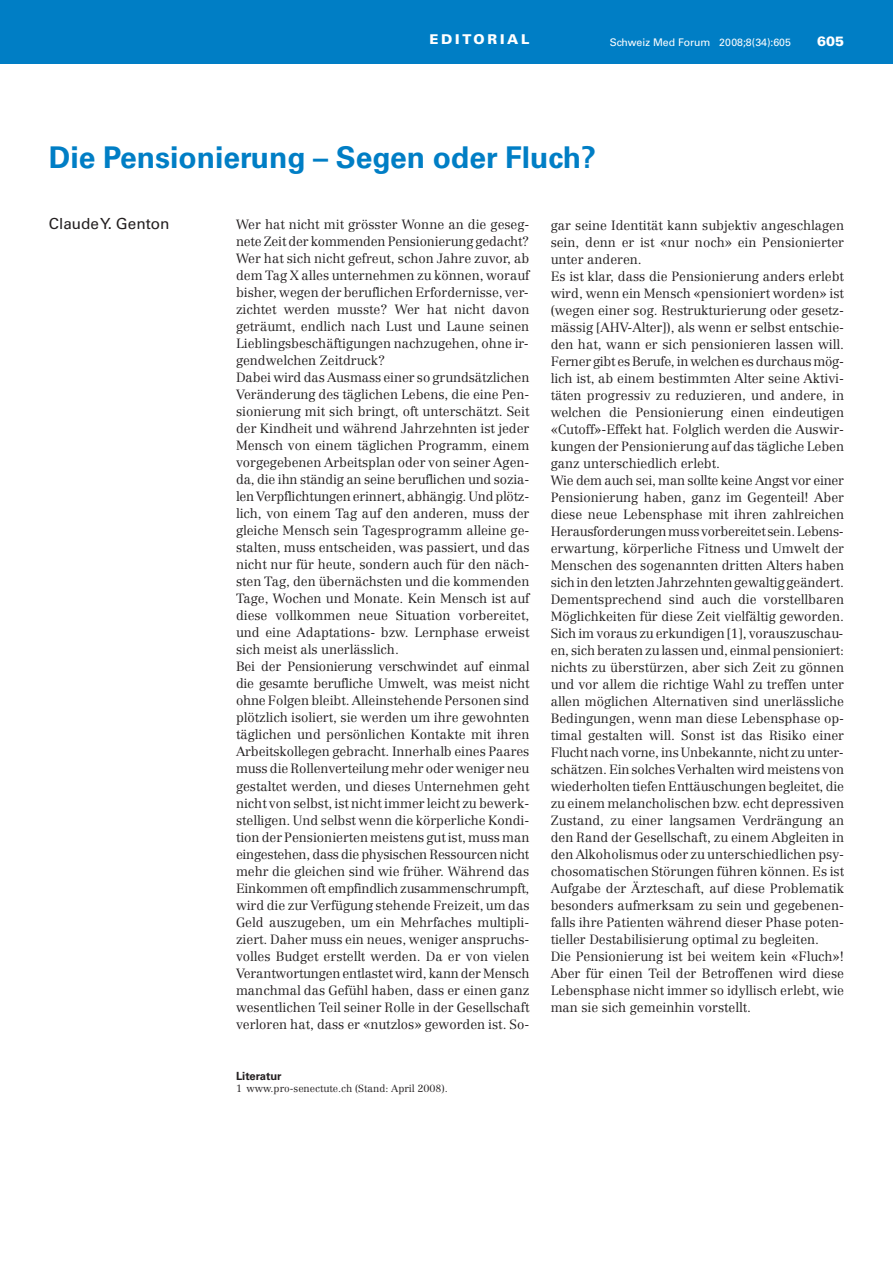
<style>
.page{position:relative;width:893px;height:1263px;background:#fff}
.page>*{position:absolute;margin:0;border:0;box-sizing:border-box;transform-origin:0 0}
.t1{font:700 30px "Univers LT Std";color:#007ec5}
.t2{font:15.3px "Univers LT Std";color:#231f20}
.t3{font:900 13.5px "Univers LT Std";letter-spacing:.2em;color:#fff}
.t4{font:300 13.2px/17px "Centennial";color:#231f20}
.t5{font:700 11.25px "Univers LT Std";color:#231f20}
.t6{font:10.5px "Univers LT Std";color:#fff}
.t7{font:300 10.2px "Centennial";color:#231f20}
</style>
<div class="page">
<div style="left:0;top:0;width:893px;height:64px;background:#007ec5"></div>
<p class="t3" style="left:430px;top:31px;width:101px">EDITORIAL</p>
<p class="t6" style="left:610px;top:36px;width:182px">Schweiz Med Forum 2008;8(34):605</p>
<p class="t3" style="left:817px;top:33px;width:29px">605</p>
<h1 class="t1" style="left:49px;top:147px;width:549px">Die Pensionierung – Segen oder Fluch?</h1>
<p class="t2" style="left:49px;top:215px;width:122px">Claude Y. Genton</p>
<p class="t4" style="left:236px;top:217px;width:295px">Wer hat nicht mit grösster Wonne an die geseg&shy;nete Zeit der kommenden Pensionierung gedacht?<br>Wer hat sich nicht gefreut, schon Jahre zuvor, ab dem Tag X alles unternehmen zu können, worauf bisher, wegen der beruflichen Erfordernisse, ver&shy;zichtet werden musste? Wer hat nicht davon geträumt, endlich nach Lust und Laune seinen Lieb lings beschäftigungen nachzugehen, ohne ir&shy;gendwelchen Zeitdruck?<br>Dabei wird das Ausmass einer so grundsätzlichen Veränderung des täglichen Lebens, die eine Pen&shy;sionierung mit sich bringt, oft unterschätzt. Seit der Kindheit und während Jahrzehnten ist jeder Mensch von einem täglichen Programm, einem vorgegebenen Arbeitsplan oder von seiner Agen&shy;da, die ihn ständig an seine beruflichen und sozia - len Verpflichtungen erinnert, abhängig. Und plötz&shy;lich, von einem Tag auf den anderen, muss der gleiche Mensch sein Tagesprogramm alleine ge&shy;stalten, muss entscheiden, was passiert, und das nicht nur für heute, sondern auch für den näch&shy;sten Tag, den übernächsten und die kommenden Tage, Wochen und Monate. Kein Mensch ist auf diese vollkommen neue Situation vorbereitet, und eine Adaptations- bzw. Lernphase erweist sich meist als unerlässlich.<br>Bei der Pensionierung verschwindet auf einmal die gesamte berufliche Umwelt, was meist nicht ohne Folgen bleibt. Alleinstehende Personen sind plötzlich isoliert, sie werden um ihre gewohnten täglichen und persönlichen Kontakte mit ihren Arbeitskollegen gebracht. Innerhalb eines Paares muss die Rollenverteilung mehr oder weniger neu gestaltet werden, und dieses Unternehmen geht nicht von selbst, ist nicht immer leicht zu bewerk - stelligen. Und selbst wenn die körperliche Kondi - tion der Pensionierten meistens gut ist, muss man ein gestehen, dass die physischen Ressourcen nicht mehr die gleichen sind wie früher. Während das Einkommen oft empfindlich zusammenschrumpft, wird die zur Verfügung stehende Freizeit, um das Geld auszugeben, um ein Mehrfaches multipli&shy;ziert. Daher muss ein neues, weniger anspruchs&shy;volles Budget erstellt werden. Da er von vielen Verantwortungen entlastet wird, kann der Mensch manchmal das Gefühl haben, dass er einen ganz wesentlichen Teil seiner Rolle in der Gesellschaft verloren hat, dass er «nutzlos» geworden ist. So-</p>
<p class="t5" style="left:236px;top:1071px;width:47px">Literatur</p>
<p class="t7" style="left:236px;top:1085px;width:213px">1 www.pro-senectute.ch (Stand: April 2008).</p>
<p class="t4" style="left:551px;top:218px;width:295px">gar seine Identität kann subjektiv angeschlagen sein, denn er ist «nur noch» ein Pensionierter unter anderen.<br>Es ist klar, dass die Pensionierung anders erlebt wird, wenn ein Mensch «pensioniert worden» ist (wegen einer sog. Restrukturierung oder gesetz&shy;mässig [AHV-Alter]), als wenn er selbst entschie - den hat, wann er sich pensionieren lassen will.<br>Ferner gibt es Berufe, in welchen es durchaus mög&shy;lich ist, ab einem bestimmten Alter seine Aktivi&shy;täten progressiv zu reduzieren, und andere, in welchen die Pensionierung einen eindeutigen «Cutoff»-Effekt hat. Folglich werden die Auswir - kungen der Pensionierung auf das tägliche Leben ganz unterschiedlich erlebt.<br>Wie dem auch sei, man sollte keine Angst vor einer Pensionierung haben, ganz im Gegenteil! Aber diese neue Lebensphase mit ihren zahlreichen Herausforderungen muss vorbereitet sein. Lebens - erwartung, körperliche Fitness und Umwelt der Menschen des sogenannten dritten Alters haben sich in den letzten Jahrzehnten gewaltig geändert.<br>Dementsprechend sind auch die vorstellbaren Mög lichkeiten für diese Zeit vielfältig geworden.<br>Sich im voraus zu erkundigen [1], vorauszuschau - en, sich beraten zu lassen und, einmal pensioniert: nichts zu überstürzen, aber sich Zeit zu gönnen und vor allem die richtige Wahl zu treffen unter allen möglichen Alternativen sind unerlässliche Bedingungen, wenn man diese Lebensphase op&shy;timal gestalten will. Sonst ist das Risiko einer Flucht nach vorne, ins Unbekannte, nicht zu unter - schätzen. Ein solches Verhalten wird meistens von wiederholten tiefen Enttäuschungen begleitet, die zu einem melancholischen bzw. echt depressiven Zustand, zu einer langsamen Verdrängung an den Rand der Gesellschaft, zu einem Abgleiten in den Alkoholismus oder zu unterschiedlichen psy&shy;chosomatischen Störungen führen können. Es ist Aufgabe der Ärzteschaft, auf diese Problematik besonders aufmerksam zu sein und gegebenen&shy;falls ihre Patienten während dieser Phase poten&shy;tieller Destabilisierung optimal zu begleiten.<br>Die Pensionierung ist bei weitem kein «Fluch»!<br>Aber für einen Teil der Betroffenen wird diese Lebensphase nicht immer so idyllisch erlebt, wie man sie sich gemeinhin vorstellt.</p>
</div>
